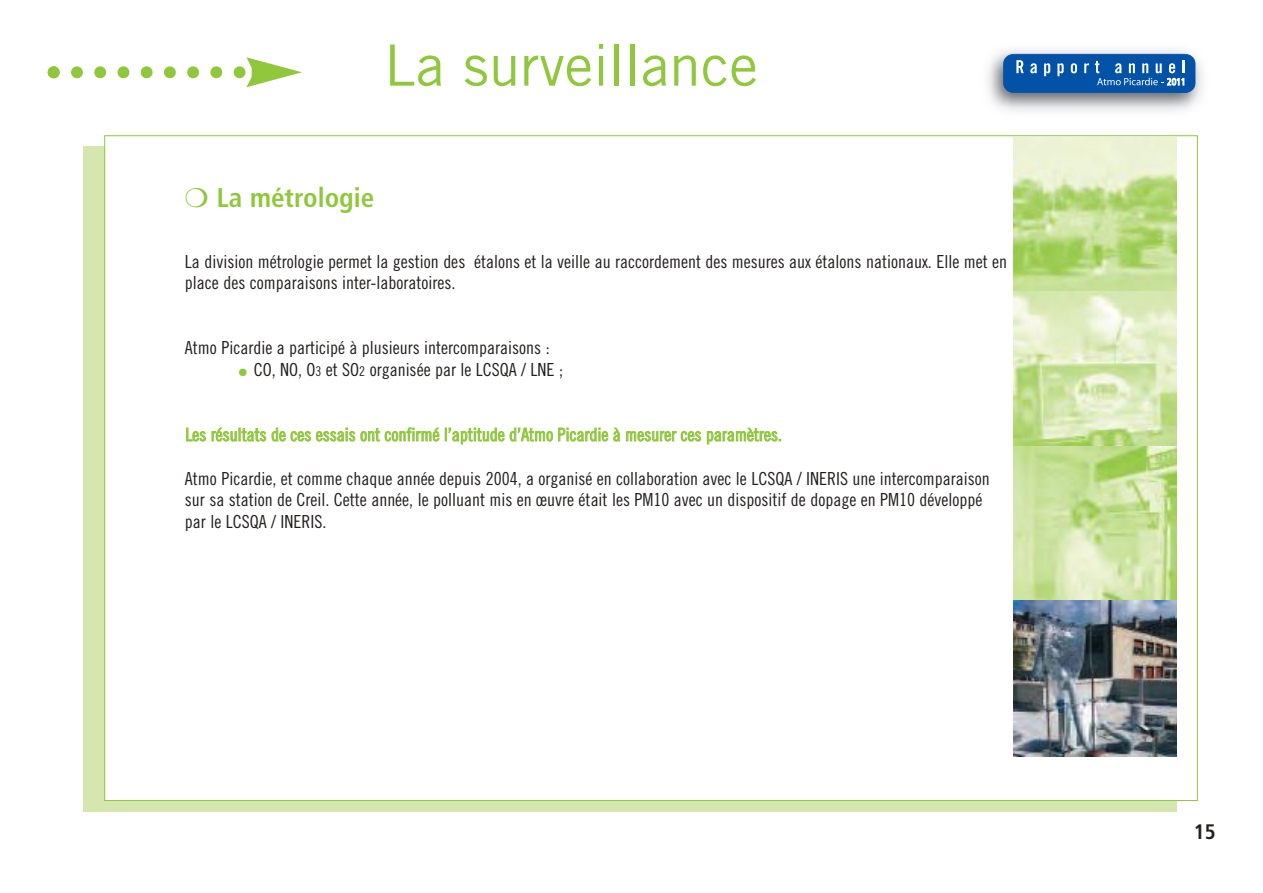
<style>
.page{position:relative;width:1263px;height:893px;background:#fff}
.page>*{position:absolute;margin:0;border:0;box-sizing:border-box;transform-origin:0 0}
.t1{font:57px "Trade Gothic";color:#90c73d}
.t2{font:700 condensed 27px "Frutiger";color:#90c73d}
.t3{font:700 condensed 21px "Frutiger";color:#241f1f}
.t4{font:18px/21.6px "Trade Gothic Cond Eighteen";color:#241f1f}
.t5{font:18px "Trade Gothic Cond Eighteen";color:#90c73d}
.t6{font:condensed 9.75px "Frutiger";color:#fff}
.s1{color:#90c73d}
.s2{font-size:13.5px}
</style>
<div class="page">
<img style="left:987px;top:49px;width:216px;height:63px">
<svg style="left:1003px;top:54px;width:192px;height:39px;background:#1b63af"></svg>
<svg style="left:48px;top:57px;width:254px;height:30px"></svg>
<div style="left:84px;top:147px;width:1093px;height:665px;background:#d5e7af"></div>
<div style="left:105px;top:136px;width:1092px;height:664px;background:#fff"></div>
<img style="left:1013px;top:138px;width:164px;height:155px">
<img style="left:1013px;top:291px;width:163px;height:156px">
<svg style="left:1013px;top:447px;width:163px;height:154px;background:#cae19d"></svg>
<img style="left:1013px;top:601px;width:163px;height:155px">
<h1 class="t1" style="left:384px;top:44px;width:375px">La surveillance</h1>
<h2 class="t2" style="left:185px;top:187px;width:191px">❍ La métrologie</h2>
<p class="t4" style="left:185px;top:252px;width:824px">La division métrologie permet la gestion des étalons et la veille au raccordement des mesures aux étalons nationaux. Elle met en place des comparaisons inter-laboratoires.</p>
<p class="t4" style="left:185px;top:338px;width:366px">Atmo Picardie a participé à plusieurs intercomparaisons :</p>
<p class="t4" style="left:239px;top:360px;width:325px"><span class="s1">●</span> CO, NO, O<span class="s2">3</span> et SO<span class="s2">2</span> organisée par le LCSQA / LNE ;</p>
<p class="t5" style="left:185px;top:428px;width:598px">Les résultats de ces essais ont confirmé l’aptitude d’Atmo Picardie à mesurer ces paramètres.</p>
<p class="t4" style="left:185px;top:469px;width:806px">Atmo Picardie, et comme chaque année depuis 2004, a organisé en collaboration avec le LCSQA / INERIS une intercomparaison sur sa station de Creil. Cette année, le polluant mis en œuvre était les PM10 avec un dispositif de dopage en PM10 développé par le LCSQA / INERIS.</p>
<p class="t6" style="left:1167px;top:78px;width:20px">2011</p>
<p class="t3" style="left:1194px;top:823px;width:23px">15</p>
</div>
